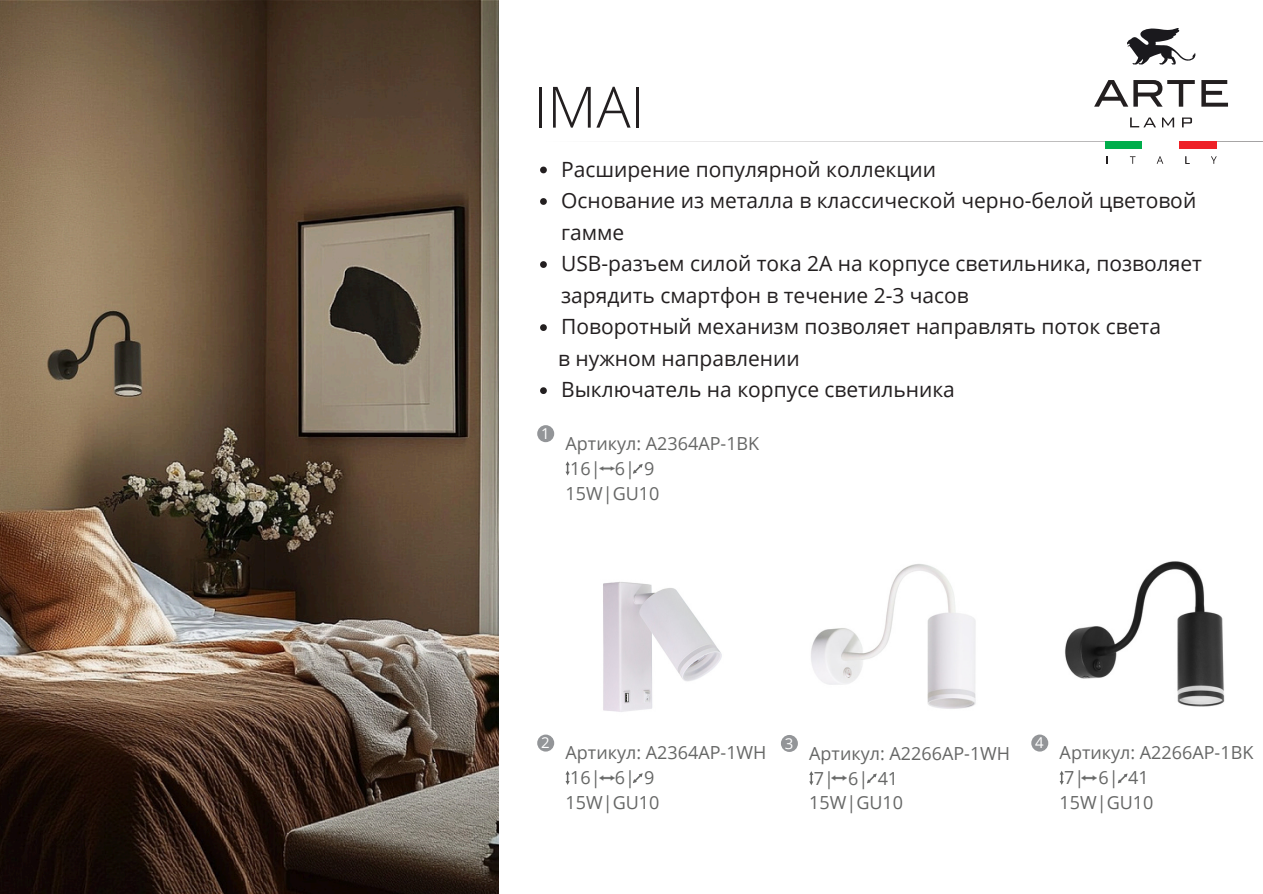
<style>
.page{position:relative;width:1263px;height:894px;background:#fff}
.page>*{position:absolute;margin:0;border:0;box-sizing:border-box;transform-origin:0 0}
.t1{font:300 57px "Open Sans";color:#231f20}
.t2{font:21px/31.5px "Open Sans";color:#231f20}
.t3{font:18px "Open Sans";color:#666766}
.t4{font:15px "Open Sans";color:#fff}
</style>
<div class="page">
<svg style="left:1127px;top:28px;width:68px;height:36px"></svg>
<hr style="left:533px;top:141px;width:730px;height:1px;background:#231f20">
<div style="left:1106px;top:141px;width:37px;height:7px;background:#00ad4b"></div>
<div style="left:1143px;top:141px;width:36px;height:7px;background:#fff"></div>
<div style="left:1179px;top:141px;width:37px;height:7px;background:#ee2127"></div>
<svg style="left:1130px;top:156px;width:5px;height:8px"></svg>
<svg style="left:1157px;top:156px;width:6px;height:8px"></svg>
<svg style="left:1185px;top:156px;width:4px;height:8px"></svg>
<svg style="left:1211px;top:156px;width:6px;height:8px"></svg>
<svg style="left:1094px;top:80px;width:101px;height:27px"></svg>
<svg style="left:1201px;top:80px;width:27px;height:27px"></svg>
<svg style="left:1130px;top:117px;width:26px;height:10px"></svg>
<svg style="left:1162px;top:117px;width:12px;height:10px"></svg>
<svg style="left:1182px;top:117px;width:10px;height:10px"></svg>
<div style="left:537px;top:734px;width:17px;height:17px;background:#939598;border-radius:50%"></div>
<svg style="left:566px;top:771px;width:4px;height:13px"></svg>
<div style="left:781px;top:734px;width:17px;height:17px;background:#939598;border-radius:50%"></div>
<svg style="left:809px;top:771px;width:4px;height:14px"></svg>
<img style="left:599px;top:775px;width:15px;height:5px">
<svg style="left:633px;top:773px;width:10px;height:10px"></svg>
<img style="left:831px;top:775px;width:15px;height:4px">
<svg style="left:867px;top:773px;width:10px;height:11px"></svg>
<div style="left:537px;top:425px;width:17px;height:17px;background:#939598;border-radius:50%"></div>
<svg style="left:566px;top:461px;width:4px;height:14px"></svg>
<img style="left:599px;top:466px;width:15px;height:4px">
<svg style="left:633px;top:464px;width:10px;height:10px"></svg>
<div style="left:1031px;top:734px;width:17px;height:17px;background:#939598;border-radius:50%"></div>
<svg style="left:1060px;top:771px;width:4px;height:13px"></svg>
<img style="left:1082px;top:775px;width:14px;height:4px">
<svg style="left:1117px;top:773px;width:11px;height:11px"></svg>
<img style="left:603px;top:582px;width:119px;height:130px">
<img style="left:811px;top:564px;width:165px;height:145px">
<img style="left:1065px;top:561px;width:160px;height:146px">
<img style="left:0;top:0;width:498px;height:893px">
<svg style="left:540px;top:166px;width:7px;height:7px"></svg>
<svg style="left:540px;top:198px;width:7px;height:7px"></svg>
<svg style="left:540px;top:261px;width:7px;height:7px"></svg>
<svg style="left:540px;top:324px;width:7px;height:7px"></svg>
<svg style="left:540px;top:387px;width:7px;height:7px"></svg>
<p class="t1" style="left:533px;top:67px;width:113px">IMAI</p>
<p class="t2" style="left:561px;top:153px;width:377px">Расширение популярной коллекции</p>
<p class="t2" style="left:561px;top:184px;width:637px">Основание из металла в классической черно-белой цветовой гамме</p>
<h2 class="t2" style="left:561px;top:247px;width:642px">USB-разъем силой тока 2A на корпусе светильника, позволяет зарядить смартфон в течение 2-3 часов</h2>
<p class="t2" style="left:561px;top:310px;width:601px">Поворотный механизм позволяет направлять поток света</p>
<p class="t2" style="left:558px;top:342px;width:243px">в нужном направлении</p>
<p class="t2" style="left:561px;top:373px;width:395px">Выключатель на корпусе светильника</p>
<p class="t4" style="left:541px;top:423px;width:10px">1</p>
<h3 class="t3" style="left:566px;top:430px;width:195px">Артикул: A2364AP-1BK</h3>
<p class="t3" style="left:570px;top:455px;width:86px">16| 6| 9</p>
<p class="t3" style="left:566px;top:480px;width:95px">15W|GU10</p>
<p class="t4" style="left:541px;top:732px;width:10px">2</p>
<p class="t4" style="left:785px;top:732px;width:10px">3</p>
<p class="t3" style="left:566px;top:740px;width:202px">Артикул: A2364AP-1WH</p>
<h1 class="t3" style="left:570px;top:764px;width:86px">16| 6| 9</h1>
<p class="t3" style="left:566px;top:789px;width:95px">15W|GU10</p>
<p class="t3" style="left:809px;top:740px;width:202px">Артикул: A2266AP-1WH</p>
<p class="t3" style="left:814px;top:765px;width:86px">7| 6| 41</p>
<p class="t3" style="left:809px;top:789px;width:95px">15W|GU10</p>
<p class="t4" style="left:1035px;top:732px;width:10px">4</p>
<p class="t3" style="left:1060px;top:740px;width:195px">Артикул: A2266AP-1BK</p>
<p class="t3" style="left:1064px;top:764px;width:86px">7| 6| 41</p>
<p class="t3" style="left:1060px;top:789px;width:95px">15W|GU10</p>
</div>
